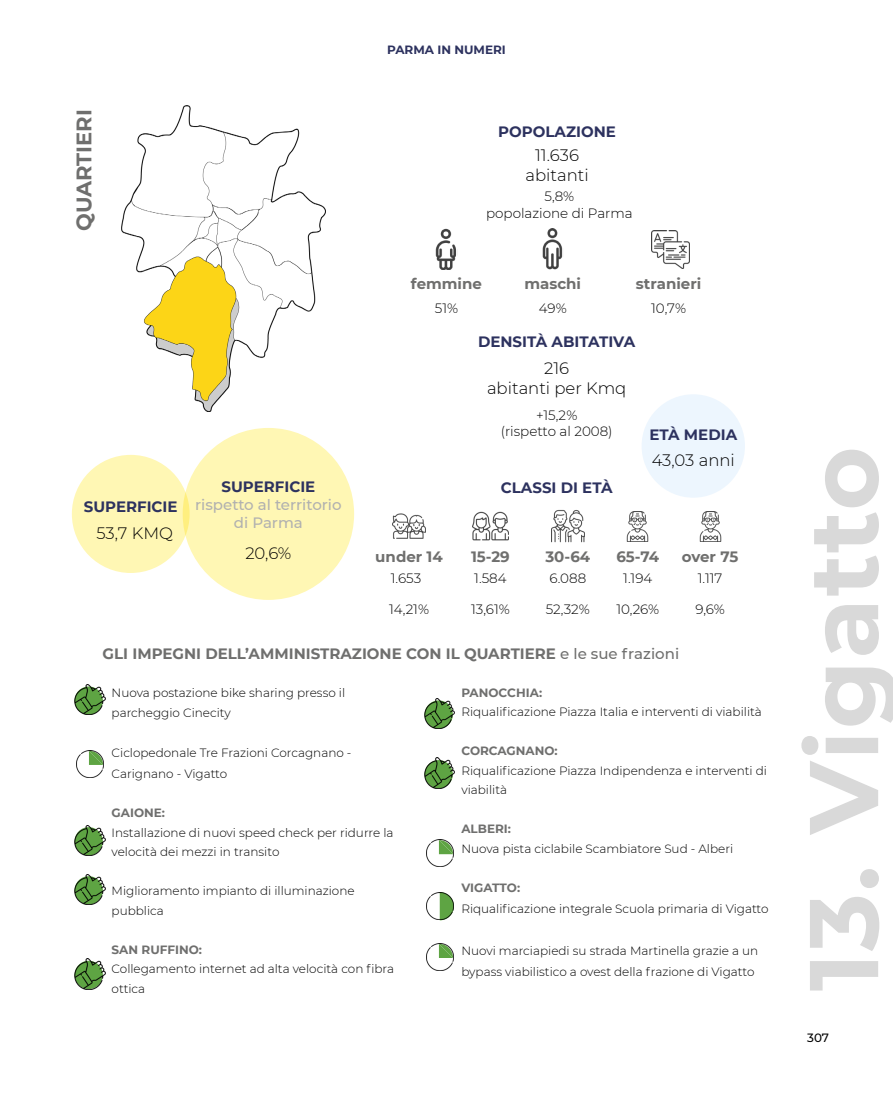
<style>
.page{position:relative;width:893px;height:1106px;background:#fff}
.page>*{position:absolute;margin:0;border:0;box-sizing:border-box;transform-origin:0 0}
.t1{font:700 97.5px "Montserrat";letter-spacing:.02em;color:#d9d9d9}
.t2{font:700 21px "Montserrat";color:#6f6f6e}
.t3{font:300 16.5px/19.8px "Montserrat";color:#000;text-align:center}
.t4{font:700 15px "Montserrat";color:#6f6f6e}
.t5{font:700 15px "Montserrat";color:#2d325f}
.t6{font:500 15px/18px "Montserrat";color:#b1b1b0;text-align:center}
.t7{font:300 13.5px/16.2px "Montserrat";color:#000;text-align:center}
.t8{font:300 12px/19.5px "Montserrat";color:#000}
.t9{font:700 12px "Montserrat";color:#6f6f6e}
.t10{font:700 12px "Montserrat";color:#2d325f}
.t11{font:500 12px "Montserrat";color:#000}
.s1{font-weight:500}
</style>
<div class="page">
<img style="left:122px;top:106px;width:204px;height:305px">
<div style="left:72px;top:455px;width:118px;height:118px;background:#fff7b4;border-radius:50%"></div>
<div style="left:183px;top:428px;width:171px;height:172px;background:#fff7b4;border-radius:50%"></div>
<img style="left:392px;top:513px;width:34px;height:26px">
<img style="left:472px;top:511px;width:37px;height:30px">
<img style="left:551px;top:509px;width:33px;height:34px">
<img style="left:542px;top:228px;width:21px;height:42px">
<img style="left:436px;top:228px;width:20px;height:41px">
<img style="left:651px;top:231px;width:38px;height:38px">
<div style="left:642px;top:394px;width:103px;height:103px;background:#edf6fe;border-radius:50%"></div>
<img style="left:699px;top:511px;width:23px;height:30px">
<img style="left:626px;top:511px;width:23px;height:30px">
<svg style="left:440px;top:901px;width:14px;height:19px"></svg>
<img style="left:426px;top:892px;width:27px;height:27px">
<img style="left:75px;top:684px;width:30px;height:30px">
<img style="left:75px;top:825px;width:30px;height:30px">
<img style="left:424px;top:698px;width:31px;height:30px">
<img style="left:75px;top:874px;width:30px;height:30px">
<img style="left:424px;top:758px;width:31px;height:30px">
<img style="left:75px;top:958px;width:30px;height:31px">
<img style="left:76px;top:750px;width:27px;height:27px">
<img style="left:426px;top:839px;width:27px;height:27px">
<img style="left:426px;top:943px;width:27px;height:27px">
<p class="t10" style="left:387px;top:41px;width:120px">PARMA IN NUMERI</p>
<h2 class="t2" style="left:69px;top:231px;width:123px;rotate:-90deg">QUARTIERI</h2>
<p class="t5" style="left:84px;top:496px;width:95px">SUPERFICIE</p>
<h3 class="t3" style="left:96px;top:523px;width:78px">53,7 KMQ</h3>
<p class="t5" style="left:498px;top:121px;width:119px">POPOLAZIONE</p>
<h3 class="t3" style="left:525px;top:144px;width:65px">11.636 abitanti</h3>
<p class="t7" style="left:486px;top:188px;width:148px">5,8%<br>popolazione di Parma</p>
<p class="t4" style="left:411px;top:272px;width:73px">femmine</p>
<p class="t4" style="left:524px;top:272px;width:58px">maschi</p>
<p class="t4" style="left:636px;top:272px;width:67px">stranieri</p>
<p class="t7" style="left:435px;top:300px;width:25px">51%</p>
<p class="t5" style="left:221px;top:476px;width:95px">SUPERFICIE</p>
<p class="t6" style="left:195px;top:495px;width:148px">rispetto al territorio di Parma</p>
<h3 class="t3" style="left:245px;top:542px;width:48px">20,6%</h3>
<p class="t4" style="left:375px;top:546px;width:69px">under 14</p>
<p class="t7" style="left:391px;top:570px;width:32px">1.653</p>
<p class="t7" style="left:389px;top:601px;width:42px">14,21%</p>
<p class="t7" style="left:539px;top:300px;width:29px">49%</p>
<p class="t5" style="left:478px;top:330px;width:159px">DENSITÀ ABITATIVA</p>
<h3 class="t3" style="left:487px;top:358px;width:141px">216<br>abitanti per Kmq</h3>
<p class="t7" style="left:501px;top:406px;width:113px">+15,2%<br>(rispetto al 2008)</p>
<p class="t5" style="left:501px;top:477px;width:113px">CLASSI DI ETÀ</p>
<p class="t7" style="left:651px;top:300px;width:36px">10,7%</p>
<p class="t5" style="left:649px;top:424px;width:89px">ETÀ MEDIA</p>
<h3 class="t3" style="left:652px;top:450px;width:85px">43,03 anni</h3>
<p class="t4" style="left:471px;top:546px;width:40px">15-29</p>
<p class="t7" style="left:474px;top:570px;width:34px">1.584</p>
<p class="t7" style="left:471px;top:601px;width:40px">13,61%</p>
<p class="t4" style="left:545px;top:546px;width:46px">30-64</p>
<p class="t7" style="left:549px;top:570px;width:38px">6.088</p>
<p class="t7" style="left:546px;top:601px;width:46px">52,32%</p>
<p class="t4" style="left:616px;top:546px;width:44px">65-74</p>
<p class="t7" style="left:623px;top:570px;width:31px">1.194</p>
<p class="t7" style="left:616px;top:601px;width:44px">10,26%</p>
<p class="t4" style="left:682px;top:546px;width:58px">over 75</p>
<p class="t7" style="left:698px;top:570px;width:26px">1.117</p>
<p class="t7" style="left:695px;top:601px;width:31px">9,6%</p>
<p class="t4" style="left:103px;top:643px;width:578px">GLI IMPEGNI DELL’AMMINISTRAZIONE CON IL QUARTIERE <span class="s1">e le sue frazioni</span></p>
<p class="t8" style="left:112px;top:682px;width:235px">Nuova postazione bike sharing presso il parcheggio Cinecity</p>
<p class="t8" style="left:112px;top:742px;width:241px;line-height:21px">Ciclopedonale Tre Frazioni Corcagnano -<br>Carignano - Vigatto</p>
<p class="t9" style="left:112px;top:804px;width:55px">GAIONE:</p>
<p class="t8" style="left:112px;top:822px;width:283px">Installazione di nuovi speed check per ridurre la velocità dei mezzi in transito</p>
<p class="t8" style="left:112px;top:880px;width:245px">Miglioramento impianto di illuminazione pubblica</p>
<p class="t9" style="left:112px;top:940px;width:92px">SAN RUFFINO:</p>
<p class="t8" style="left:112px;top:958px;width:284px">Collegamento internet ad alta velocità con fibra ottica</p>
<p class="t9" style="left:461px;top:683px;width:82px">PANOCCHIA:</p>
<p class="t8" style="left:461px;top:702px;width:302px">Riqualificazione Piazza Italia e interventi di viabilità</p>
<p class="t9" style="left:461px;top:742px;width:98px">CORCAGNANO:</p>
<p class="t8" style="left:461px;top:760px;width:307px">Riqualificazione Piazza Indipendenza e interventi di viabilità</p>
<p class="t9" style="left:461px;top:820px;width:51px">ALBERI:</p>
<p class="t8" style="left:461px;top:838px;width:273px">Nuova pista ciclabile Scambiatore Sud - Alberi</p>
<p class="t9" style="left:461px;top:878px;width:60px">VIGATTO:</p>
<p class="t8" style="left:461px;top:898px;width:309px">Riqualificazione integrale Scuola primaria di Vigatto</p>
<p class="t8" style="left:461px;top:939px;width:298px;line-height:21px">Nuovi marciapiedi su strada Martinella grazie a un bypass viabilistico a ovest della frazione di Vigatto</p>
<h1 class="t1" style="left:773px;top:991px;width:546px;rotate:-90deg">13. Vigatto</h1>
<p class="t11" style="left:807px;top:1029px;width:23px">307</p>
</div>
